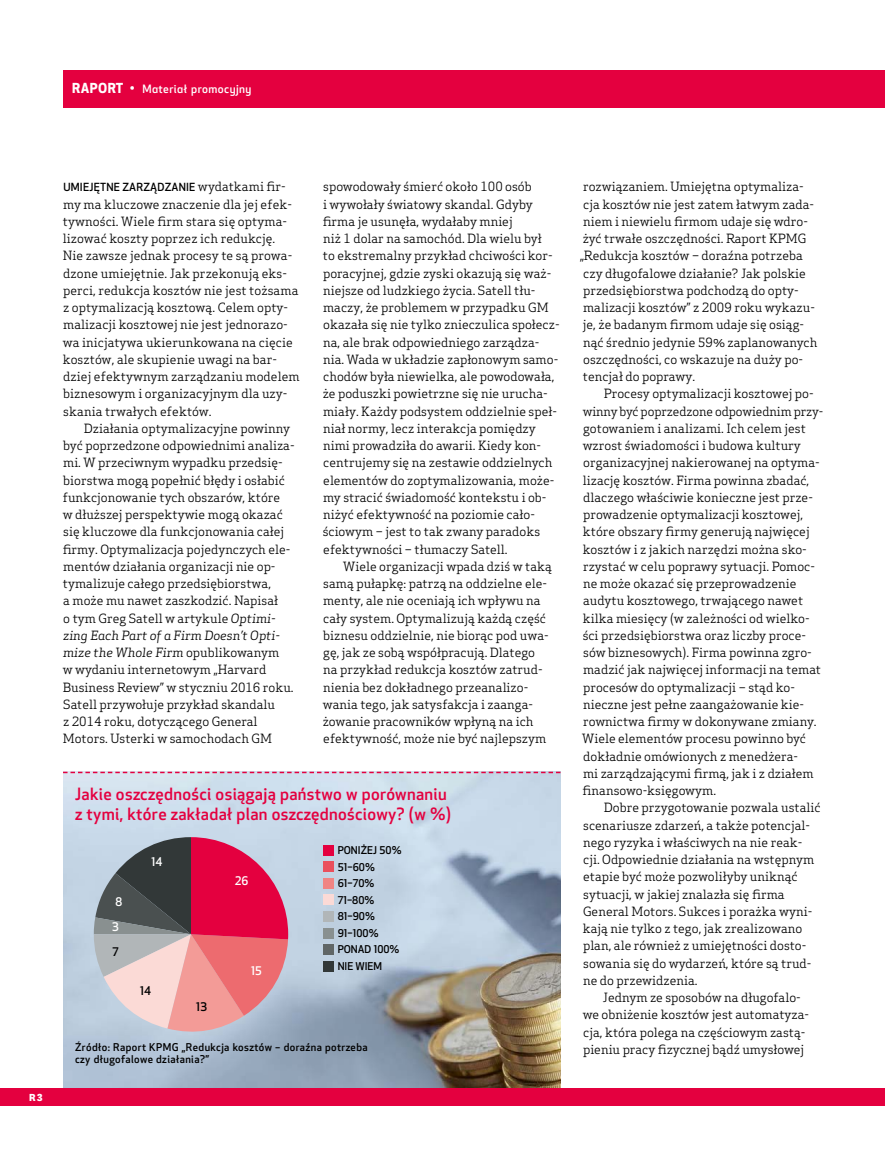
<style>
.page{position:relative;width:885px;height:1161px;background:#fff}
.page>*{position:absolute;margin:0;border:0;box-sizing:border-box;transform-origin:0 0}
.t1{font:500 16.5px/19.5px "Apex New";letter-spacing:.02em;color:#e4003f}
.t2{font:12.45px/17.2px "Apex Serif";color:#000}
.t3{font:800 12px "National";color:#fff}
.t4{font:500 11.7px "Apex New";color:#fff}
.t5{font:500 11.7px "Apex New";color:#000}
.t6{font:500 11.25px "Apex New";letter-spacing:.035em;color:#fff}
.t7{font:500 10.95px "Apex New";letter-spacing:.015em;color:#000}
.t8{font:500 10.5px/12px "Apex New";letter-spacing:.04em;color:#000}
.t9{font:500 10.5px/16.5px "Apex New";color:#000}
.s1{font-weight:700;font-size:13.5px}
.s2{font-weight:400;font-size:13.5px}
.s3{font-family:"Apex Serif";font-weight:400;font-size:12.45px}
.s4{font-style:italic}
.s5{font-family:"Apex New";font-size:12.75px}
</style>
<div class="page">
<img style="left:63px;top:773px;width:497px;height:315px">
<div style="left:0;top:1088px;width:884px;height:17px;background:#e4003f"></div>
<svg style="left:63px;top:772px;width:497px;height:1px"></svg>
<svg style="left:94px;top:837px;width:194px;height:198px;background:#be7a8a"></svg>
<div style="left:323px;top:845px;width:10px;height:10px;background:#e4003f"></div>
<div style="left:323px;top:861px;width:10px;height:11px;background:#ea505d"></div>
<div style="left:323px;top:895px;width:10px;height:10px;background:#fbdad6"></div>
<div style="left:323px;top:911px;width:10px;height:10px;background:#b1b6b8"></div>
<div style="left:323px;top:928px;width:10px;height:10px;background:#899090"></div>
<div style="left:323px;top:944px;width:10px;height:11px;background:#606666"></div>
<div style="left:323px;top:961px;width:10px;height:10px;background:#323838"></div>
<div style="left:323px;top:878px;width:10px;height:10px;background:#f08483"></div>
<div style="left:63px;top:70px;width:821px;height:38px;background:#e4003f"></div>
<p class="t6" style="left:72px;top:81px;width:181px"><span class="s1">RAPORT</span> <span class="s2">•</span> Materiał promocyjny</p>
<p class="t3" style="left:29px;top:1088px;width:15px">R 3</p>
<p class="t7" style="left:63px;top:180px;width:224px">UMIEJĘTNE ZARZĄDZANIE <span class="s3">wydatkami fir-</span></p>
<p class="t2" style="left:63px;top:195px;width:238px">my ma kluczowe znaczenie dla jej efek&shy;tywności. Wiele firm stara się optyma&shy;lizować koszty poprzez ich redukcję.<br>Nie zawsze jednak procesy te są prowa&shy;dzone umiejętnie. Jak przekonują eks&shy;perci, redukcja kosztów nie jest tożsama z optymalizacją kosztową. Celem opty&shy;malizacji kosztowej nie jest jednorazo&shy;wa inicjatywa ukierunkowana na cięcie kosztów, ale skupienie uwagi na bar&shy;dziej efektywnym zarządzaniu modelem biznesowym i organizacyjnym dla uzy&shy;skania trwałych efektów.</p>
<p class="t2" style="left:63px;top:419px;width:233px;text-indent:21px">Działania optymalizacyjne powinny być poprzedzone odpowiednimi analiza&shy;mi. W przeciwnym wypadku przedsię&shy;biorstwa mogą popełnić błędy i osłabić funkcjonowanie tych obszarów, które<br>w dłuższej perspektywie mogą okazać się kluczowe dla funkcjonowania całej firmy. Optymalizacja pojedynczych ele&shy;mentów działania organizacji nie op&shy;tymalizuje całego przedsiębiorstwa,<br>a może mu nawet zaszkodzić. Napisał<br>o tym Greg Satell w artykule <span class="s4">Optimi&shy;zing Each Part of a Firm Doesn’t Opti&shy;mize the Whole Firm</span> opublikowanym<br>w wydaniu internetowym „Harvard Business Review” w styczniu 2016 roku.<br>Satell przywołuje przykład skandalu<br>z 2014 roku, dotyczącego General Motors. Usterki w samochodach GM</p>
<p class="t2" style="left:322px;top:178px;width:238px">spowodowały śmierć około 100 osób<br>i wywołały światowy skandal. Gdyby firma je usunęła, wydałaby mniej<br>niż 1 dolar na samochód. Dla wielu był<br>to ekstremalny przykład chciwości kor&shy;poracyjnej, gdzie zyski okazują się waż&shy;niejsze od ludzkiego życia. Satell tłu&shy;maczy, że problemem w przypadku GM okazała się nie tylko znieczulica społecz&shy;na, ale brak odpowiedniego zarządza&shy;nia. Wada w układzie zapłonowym samo&shy;chodów była niewielka, ale powodowała, że poduszki powietrzne się nie urucha&shy;miały. Każdy podsystem oddzielnie speł&shy;niał normy, lecz interakcja pomiędzy nimi prowadziła do awarii. Kiedy kon&shy;centrujemy się na zestawie oddzielnych elementów do zoptymalizowania, może&shy;my stracić świadomość kontekstu i ob&shy;niżyć efektywność na poziomie cało&shy;ściowym – jest to tak zwany paradoks efektywności – tłumaczy Satell.</p>
<p class="t2" style="left:322px;top:557px;width:231px;text-indent:21px">Wiele organizacji wpada dziś w taką samą pułapkę: patrzą na oddzielne ele&shy;menty, ale nie oceniają ich wpływu na cały system. Optymalizują każdą część biznesu oddzielnie, nie biorąc pod uwa&shy;gę, jak ze sobą współpracują. Dlatego na przykład redukcja kosztów zatrud&shy;nienia bez dokładnego przeanalizo&shy;wania tego, jak satysfakcja i zaanga&shy;żowanie pracowników wpłyną na ich efektywność, może nie być najlepszym</p>
<h1 class="t1" style="left:75px;top:784px;width:377px">Jakie oszczędności osiągają państwo w porównaniu z tymi, które zakładał plan oszczędnościowy? (w %)</h1>
<p class="t4" style="left:115px;top:893px;width:8px">8</p>
<p class="t4" style="left:112px;top:919px;width:8px">3</p>
<p class="t5" style="left:112px;top:944px;width:8px">7</p>
<p class="t4" style="left:151px;top:854px;width:12px">14</p>
<p class="t5" style="left:140px;top:982px;width:12px">14</p>
<p class="t4" style="left:235px;top:873px;width:15px">26</p>
<p class="t5" style="left:196px;top:999px;width:12px">13</p>
<p class="t4" style="left:251px;top:962px;width:12px">15</p>
<p class="t9" style="left:338px;top:842px;width:65px">PONIŻEJ 50%<br>51–60%<br>61–70%<br>71–80%<br>81–90%<br>91–100%<br>PONAD 100%<br>NIE WIEM</p>
<p class="t8" style="left:75px;top:1041px;width:294px">Źródło: Raport KPMG „Redukcja kosztów – doraźna potrzeba czy długofalowe działania?”</p>
<p class="t2" style="left:579px;top:178px;width:239px">rozwiązaniem. Umiejętna optymaliza&shy;cja kosztów nie jest zatem łatwym zada&shy;niem i niewielu firmom udaje się wdro&shy;żyć trwałe oszczędności. Raport KPMG „Redukcja kosztów – doraźna potrzeba czy długofalowe działanie? Jak polskie przedsiębiorstwa podchodzą do opty&shy;malizacji kosztów” z 2009 roku wykazu&shy;je, że badanym firmom udaje się osiąg&shy;nąć średnio jedynie 59<span class="s5">%</span> zaplanowanych oszczędności, co wskazuje na duży po&shy;tencjał do poprawy.</p>
<p class="t2" style="left:582px;top:385px;width:243px;text-indent:22px">Procesy optymalizacji kosztowej po&shy;winny być poprzedzone odpowiednim przy&shy;gotowaniem i analizami. Ich celem jest wzrost świadomości i budowa kultury organizacyjnej nakierowanej na optyma&shy;lizację kosztów. Firma powinna zbadać, dlaczego właściwie konieczne jest prze&shy;prowadzenie optymalizacji kosztowej, które obszary firmy generują najwięcej kosztów i z jakich narzędzi można sko&shy;rzystać w celu poprawy sytuacji. Pomoc&shy;ne może okazać się przeprowadzenie audytu kosztowego, trwającego nawet kilka miesięcy (w zależności od wielko&shy;ści przedsiębiorstwa oraz liczby proce&shy;sów biznesowych). Firma powinna zgro&shy;madzić jak najwięcej informacji na temat procesów do optymalizacji – stąd ko&shy;nieczne jest pełne zaangażowanie kie&shy;rownictwa firmy w dokonywane zmiany.<br>Wiele elementów procesu powinno być dokładnie omówionych z menedżera-<br>mi zarządzającymi firmą, jak i z działem finansowo-księgowym.</p>
<p class="t2" style="left:603px;top:799px;width:218px">Dobre przygotowanie pozwala ustalić</p>
<p class="t2" style="left:583px;top:816px;width:228px">scenariusze zdarzeń, a także potencjal-</p>
<p class="t2" style="left:583px;top:833px;width:221px">nego ryzyka i właściwych na nie reak-</p>
<p class="t2" style="left:583px;top:851px;width:232px">cji. Odpowiednie działania na wstępnym</p>
<p class="t2" style="left:583px;top:868px;width:216px">etapie być może pozwoliłyby uniknąć</p>
<p class="t2" style="left:583px;top:885px;width:203px">sytuacji, w jakiej znalazła się firma</p>
<p class="t2" style="left:583px;top:902px;width:231px">General Motors. Sukces i porażka wyni-</p>
<p class="t2" style="left:583px;top:920px;width:221px">kają nie tylko z tego, jak zrealizowano</p>
<p class="t2" style="left:583px;top:937px;width:225px">plan, ale również z umiejętności dosto-</p>
<p class="t2" style="left:583px;top:954px;width:230px">sowania się do wydarzeń, które są trud-</p>
<p class="t2" style="left:583px;top:971px;width:116px">ne do przewidzenia.</p>
<p class="t2" style="left:603px;top:989px;width:199px">Jednym ze sposobów na długofalo-</p>
<p class="t2" style="left:582px;top:1006px;width:228px">we obniżenie kosztów jest automatyza-</p>
<p class="t2" style="left:583px;top:1023px;width:224px">cja, która polega na częściowym zastą-</p>
<p class="t2" style="left:583px;top:1040px;width:222px">pieniu pracy fizycznej bądź umysłowej</p>
</div>
